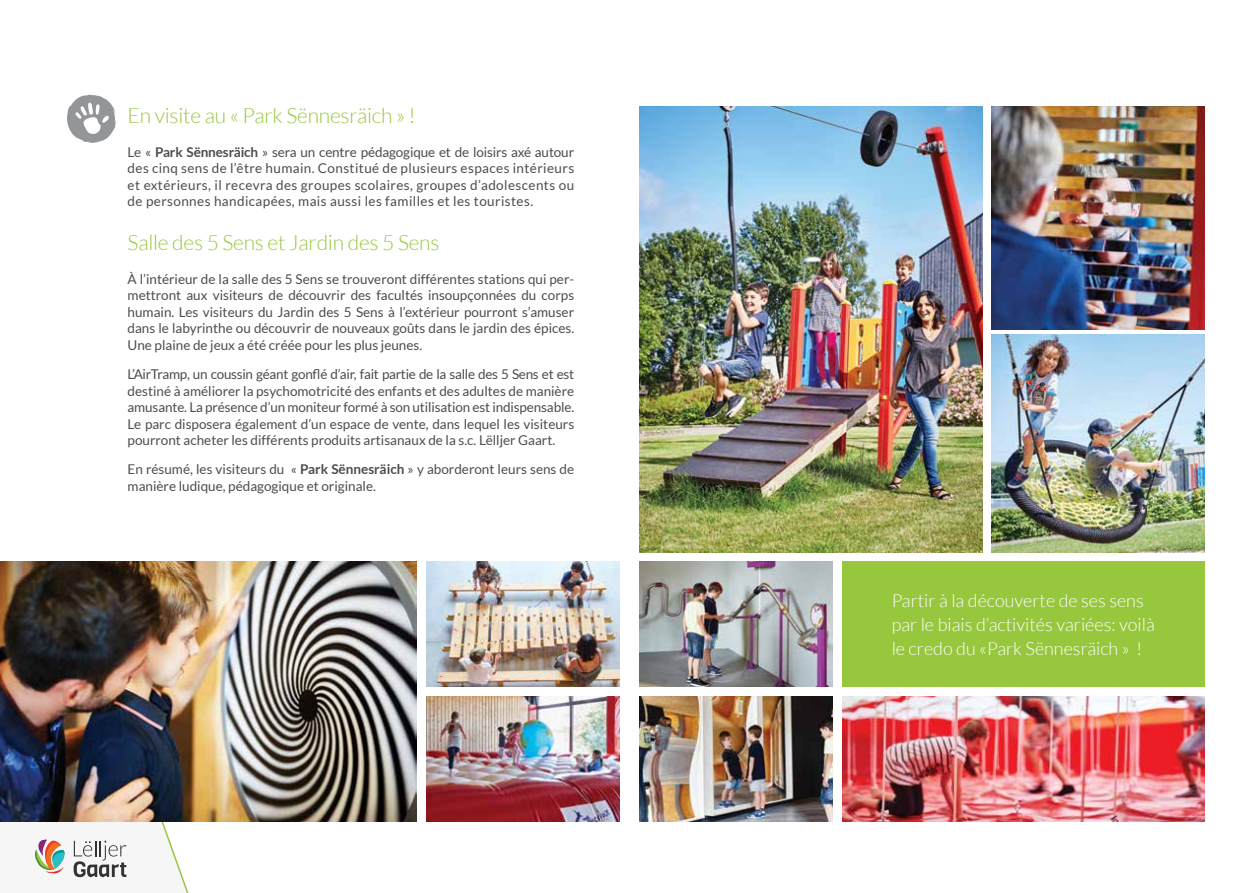
<style>
.page{position:relative;width:1259px;height:893px;background:#fff}
.page>*{position:absolute;margin:0;border:0;box-sizing:border-box;transform-origin:0 0}
.t1{font:300 21px "Lato";letter-spacing:-.01em;color:#97c73d}
.t2{font:300 18px/24px "Lato";color:#fff}
.t3{font:13.5px/16.5px "Lato";color:#4d4d4f;text-align:justify}
.s1{font-weight:700}
</style>
<div class="page">
<svg style="left:35px;top:822px;width:154px;height:71px"></svg>
<img style="left:0;top:561px;width:417px;height:261px">
<img style="left:639px;top:106px;width:343px;height:447px">
<img style="left:991px;top:106px;width:214px;height:224px">
<img style="left:991px;top:335px;width:214px;height:218px">
<img style="left:426px;top:696px;width:194px;height:126px">
<img style="left:426px;top:561px;width:194px;height:126px">
<img style="left:639px;top:696px;width:193px;height:126px">
<img style="left:842px;top:696px;width:363px;height:126px">
<img style="left:639px;top:561px;width:193px;height:126px">
<div style="left:842px;top:561px;width:363px;height:126px;background:#97c73d"></div>
<svg style="left:67px;top:94px;width:49px;height:49px"></svg>
<svg style="left:102px;top:116px;width:7px;height:7px"></svg>
<h1 class="t1" style="left:128px;top:104px;width:290px">En visite au « Park Sënnesräich » !</h1>
<p class="t3" style="left:128px;top:143px;width:448px">Le « <span class="s1">Park Sënnesräich</span> » sera un centre pédagogique et de loisirs axé autour des cinq sens de l’être humain. Constitué de plusieurs espaces intérieurs et extérieurs, il recevra des groupes scolaires, groupes d’adolescents ou de personnes handicapées, mais aussi les familles et les touristes.</p>
<h1 class="t1" style="left:128px;top:231px;width:313px">Salle des 5 Sens et Jardin des 5 Sens</h1>
<p class="t3" style="left:128px;top:271px;width:448px">À l’intérieur de la salle des 5 Sens se trouveront différentes stations qui per&shy;mettront aux visiteurs de découvrir des facultés insoupçonnées du corps humain. Les visiteurs du Jardin des 5 Sens à l’extérieur pourront s’amuser dans le labyrinthe ou découvrir de nouveaux goûts dans le jardin des épices.<br>Une plaine de jeux a été créée pour les plus jeunes.</p>
<p class="t3" style="left:128px;top:366px;width:448px">L’AirTramp, un coussin géant gonflé d’air, fait partie de la salle des 5 Sens et est destiné à améliorer la psychomotricité des enfants et des adultes de manière amusante. La présence d’un moniteur formé à son utilisation est indispensable.<br>Le parc disposera également d’un espace de vente, dans lequel les visiteurs pourront acheter les différents produits artisanaux de la s.c. Lëlljer Gaart.</p>
<p class="t3" style="left:128px;top:461px;width:448px">En résumé, les visiteurs du « <span class="s1">Park Sënnesräich</span> » y aborderont leurs sens de manière ludique, pédagogique et originale.</p>
<h2 class="t2" style="left:891px;top:588px;width:265px">Partir à la découverte de ses sens par le biais d’activités variées: voilà le credo du «Park Sënnesräich » !</h2>
</div>
